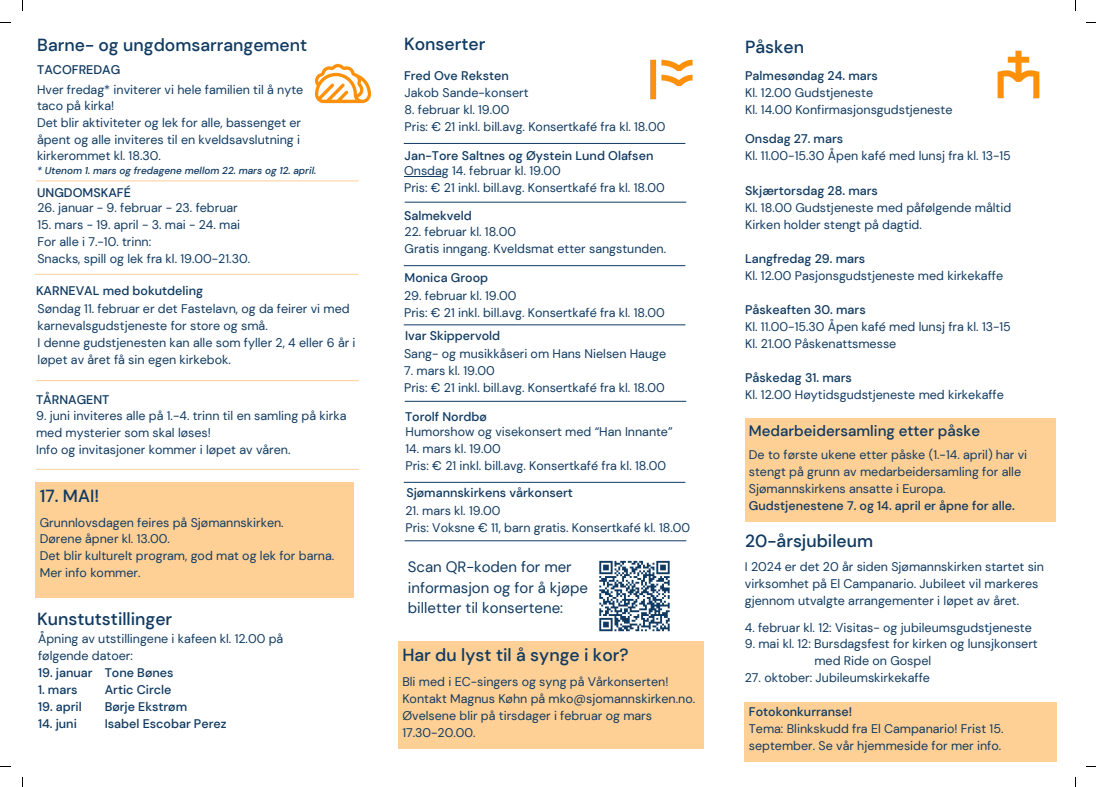
<style>
.page{position:relative;width:1096px;height:787px;background:#fff}
.page>*{position:absolute;margin:0;border:0;box-sizing:border-box;transform-origin:0 0}
.t1{font:500 17.5px "DM Sans";color:#103a61}
.t2{font:15px/20.6px "DM Sans";color:#103a61}
.t3{font:500 15px "DM Sans";color:#103a61}
.t4{font:12.5px/16.9px "DM Sans";color:#103a61}
.t5{font:500 12.5px "DM Sans";color:#103a61}
.t6{font:italic 500 10px "DM Sans";color:#103a61}
</style>
<div class="page">
<img style="left:650px;top:59px;width:43px;height:41px">
<img style="left:997px;top:50px;width:43px;height:49px">
<hr style="left:36px;top:180px;width:323px;height:1px;background:#ffd096">
<hr style="left:36px;top:380px;width:323px;height:1px;background:#ffd096">
<hr style="left:35px;top:274px;width:323px;height:1px;background:#ffd096">
<hr style="left:36px;top:469px;width:323px;height:1px;background:#ffd096">
<div style="left:398px;top:642px;width:306px;height:107px;background:#ffd096"></div>
<div style="left:36px;top:482px;width:317px;height:116px;background:#ffd096"></div>
<img style="left:315px;top:63px;width:55px;height:41px">
<div style="left:744px;top:419px;width:311px;height:103px;background:#ffd096"></div>
<svg style="left:404px;top:560px;width:265px;height:82px"></svg>
<hr style="left:404px;top:143px;width:281px;height:1px;background:#103a61">
<hr style="left:404px;top:202px;width:282px;height:1px;background:#103a61">
<hr style="left:404px;top:265px;width:281px;height:1px;background:#103a61">
<hr style="left:404px;top:324px;width:281px;height:1px;background:#103a61">
<hr style="left:404px;top:482px;width:281px;height:1px;background:#103a61">
<hr style="left:404px;top:540px;width:282px;height:1px;background:#103a61">
<hr style="left:404px;top:176px;width:45px;height:1px;background:#103a61">
<hr style="left:404px;top:401px;width:282px;height:1px;background:#103a61">
<div style="left:744px;top:702px;width:312px;height:60px;background:#ffd096"></div>
<p class="t1" style="left:37px;top:34px;width:271px">Barne- og ungdomsarrangement</p>
<p class="t5" style="left:37px;top:62px;width:85px">TACOFREDAG</p>
<p class="t4" style="left:37px;top:81px;width:268px">Hver fredag* inviterer vi hele familien til å nyte taco på kirka!</p>
<p class="t4" style="left:37px;top:114px;width:265px;text-align:justify">Det blir aktiviteter og lek for alle, bassenget er åpent og alle inviteres til en kveldsavslutning i kirkerommet kl. 18.30.</p>
<p class="t6" style="left:37px;top:164px;width:281px">* Utenom 1. mars og fredagene mellom 22. mars og 12. april.</p>
<p class="t5" style="left:37px;top:184px;width:95px">UNGDOMSKAFÉ</p>
<p class="t4" style="left:37px;top:199px;width:202px">26. januar - 9. februar - 23. februar</p>
<p class="t4" style="left:37px;top:216px;width:204px">15. mars - 19. april - 3. mai - 24. mai</p>
<p class="t4" style="left:37px;top:233px;width:115px">For alle i 7.-10. trinn:</p>
<p class="t4" style="left:37px;top:250px;width:214px">Snacks, spill og lek fra kl. 19.00-21.30.</p>
<p class="t5" style="left:36px;top:283px;width:168px">KARNEVAL med bokutdeling</p>
<p class="t4" style="left:38px;top:300px;width:313px">Søndag 11. februar er det Fastelavn, og da feirer vi med karnevalsgudstjeneste for store og små.</p>
<p class="t4" style="left:38px;top:334px;width:319px">I denne gudstjenesten kan alle som fyller 2, 4 eller 6 år i løpet av året få sin egen kirkebok.</p>
<p class="t5" style="left:36px;top:391px;width:75px">TÅRNAGENT</p>
<p class="t4" style="left:36px;top:407px;width:312px">9. juni inviteres alle på 1.-4. trinn til en samling på kirka med mysterier som skal løses!</p>
<p class="t4" style="left:36px;top:441px;width:256px">Info og invitasjoner kommer i løpet av våren.</p>
<p class="t1" style="left:40px;top:485px;width:61px">17. MAI!</p>
<p class="t4" style="left:40px;top:514px;width:245px">Grunnlovsdagen feires på Sjømannskirken.</p>
<p class="t4" style="left:40px;top:531px;width:132px">Dørene åpner kl. 13.00.</p>
<p class="t4" style="left:40px;top:548px;width:296px">Det blir kulturelt program, god mat og lek for barna.</p>
<p class="t4" style="left:40px;top:564px;width:102px">Mer info kommer.</p>
<p class="t1" style="left:37px;top:607px;width:136px">Kunstutstillinger</p>
<p class="t5" style="left:105px;top:665px;width:70px">Tone Bønes</p>
<p class="t5" style="left:105px;top:681px;width:68px">Artic Circle</p>
<p class="t5" style="left:105px;top:698px;width:84px">Børje Ekstrøm</p>
<p class="t5" style="left:105px;top:715px;width:123px">Isabel Escobar Perez</p>
<p class="t4" style="left:38px;top:630px;width:247px">Åpning av utstillingene i kafeen kl. 12.00 på</p>
<p class="t4" style="left:38px;top:647px;width:96px">følgende datoer:</p>
<p class="t5" style="left:38px;top:665px;width:56px">19. januar</p>
<p class="t5" style="left:38px;top:681px;width:41px">1. mars</p>
<p class="t5" style="left:38px;top:698px;width:45px">19. april</p>
<p class="t5" style="left:38px;top:715px;width:40px">14. juni</p>
<p class="t1" style="left:404px;top:33px;width:83px">Konserter</p>
<p class="t5" style="left:404px;top:67px;width:106px">Fred Ove Reksten</p>
<p class="t4" style="left:404px;top:84px;width:125px">Jakob Sande-konsert</p>
<p class="t4" style="left:404px;top:101px;width:106px">8. februar kl. 19.00</p>
<p class="t4" style="left:404px;top:118px;width:262px">Pris: € 21 inkl. bill.avg. Konsertkafé fra kl. 18.00</p>
<p class="t5" style="left:404px;top:147px;width:250px">Jan-Tore Saltnes og Øystein Lund Olafsen</p>
<p class="t4" style="left:404px;top:162px;width:158px">Onsdag 14. februar kl. 19.00</p>
<p class="t4" style="left:404px;top:179px;width:262px">Pris: € 21 inkl. bill.avg. Konsertkafé fra kl. 18.00</p>
<p class="t5" style="left:404px;top:208px;width:69px">Salmekveld</p>
<p class="t4" style="left:404px;top:223px;width:113px">22. februar kl. 18.00</p>
<p class="t4" style="left:404px;top:240px;width:263px">Gratis inngang. Kveldsmat etter sangstunden.</p>
<p class="t5" style="left:404px;top:269px;width:85px">Monica Groop</p>
<p class="t4" style="left:404px;top:287px;width:114px">29. februar kl. 19.00</p>
<p class="t4" style="left:404px;top:304px;width:262px">Pris: € 21 inkl. bill.avg. Konsertkafé fra kl. 18.00</p>
<p class="t5" style="left:405px;top:327px;width:97px">Ivar Skippervold</p>
<p class="t4" style="left:404px;top:346px;width:263px">Sang- og musikkåseri om Hans Nielsen Hauge</p>
<p class="t4" style="left:404px;top:362px;width:92px">7. mars kl. 19.00</p>
<p class="t4" style="left:404px;top:379px;width:262px">Pris: € 21 inkl. bill.avg. Konsertkafé fra kl. 18.00</p>
<p class="t5" style="left:405px;top:408px;width:83px">Torolf Nordbø</p>
<p class="t4" style="left:405px;top:424px;width:269px">Humorshow og visekonsert med “Han Innante”</p>
<p class="t4" style="left:405px;top:441px;width:97px">14. mars kl. 19.00</p>
<p class="t4" style="left:405px;top:457px;width:262px">Pris: € 21 inkl. bill.avg. Konsertkafé fra kl. 18.00</p>
<p class="t5" style="left:406px;top:485px;width:168px">Sjømannskirkens vårkonsert</p>
<p class="t4" style="left:405px;top:502px;width:96px">21. mars kl. 19.00</p>
<p class="t4" style="left:405px;top:519px;width:286px">Pris: Voksne € 11, barn gratis. Konsertkafé kl. 18.00</p>
<p class="t2" style="left:408px;top:556px;width:182px">Scan QR-koden for mer informasjon og for å kjøpe billetter til konsertene:</p>
<p class="t1" style="left:402px;top:644px;width:228px">Har du lyst til å synge i kor?</p>
<p class="t4" style="left:402px;top:673px;width:267px">Bli med i EC-singers og syng på Vårkonserten!</p>
<p class="t4" style="left:402px;top:690px;width:294px">Kontakt Magnus Køhn på mko@sjomannskirken.no.</p>
<p class="t4" style="left:402px;top:707px;width:251px">Øvelsene blir på tirsdager i februar og mars</p>
<p class="t4" style="left:402px;top:724px;width:75px">17.30-20.00.</p>
<p class="t1" style="left:745px;top:35px;width:61px">Påsken</p>
<p class="t5" style="left:745px;top:67px;width:134px">Palmesøndag 24. mars</p>
<p class="t4" style="left:745px;top:84px;width:129px">Kl. 12.00 Gudstjeneste</p>
<p class="t4" style="left:745px;top:101px;width:209px">Kl. 14.00 Konfirmasjonsgudstjeneste</p>
<p class="t5" style="left:745px;top:131px;width:100px">Onsdag 27. mars</p>
<p class="t4" style="left:745px;top:148px;width:267px">Kl. 11.00-15.30 Åpen kafé med lunsj fra kl. 13-15</p>
<p class="t5" style="left:745px;top:182px;width:134px">Skjærtorsdag 28. mars</p>
<p class="t4" style="left:745px;top:199px;width:267px">Kl. 18.00 Gudstjeneste med påfølgende måltid</p>
<p class="t4" style="left:745px;top:216px;width:178px">Kirken holder stengt på dagtid.</p>
<p class="t5" style="left:745px;top:250px;width:122px">Langfredag 29. mars</p>
<p class="t4" style="left:745px;top:267px;width:259px">Kl. 12.00 Pasjonsgudstjeneste med kirkekaffe</p>
<p class="t5" style="left:745px;top:301px;width:122px">Påskeaften 30. mars</p>
<p class="t4" style="left:745px;top:318px;width:267px">Kl. 11.00-15.30 Åpen kafé med lunsj fra kl. 13-15</p>
<p class="t4" style="left:745px;top:335px;width:153px">Kl. 21.00 Påskenattsmesse</p>
<p class="t5" style="left:745px;top:370px;width:108px">Påskedag 31. mars</p>
<p class="t4" style="left:745px;top:386px;width:260px">Kl. 12.00 Høytidsgudstjeneste med kirkekaffe</p>
<p class="t3" style="left:748px;top:421px;width:233px">Medarbeidersamling etter påske</p>
<p class="t4" style="left:748px;top:447px;width:280px">De to første ukene etter påske (1.-14. april) har vi stengt på grunn av medarbeidersamling for alle<br>Sjømannskirkens ansatte i Europa.</p>
<p class="t5" style="left:748px;top:497px;width:267px">Gudstjenestene 7. og 14. april er åpne for alle.</p>
<p class="t1" style="left:745px;top:530px;width:129px">20-årsjubileum</p>
<p class="t4" style="left:744px;top:558px;width:301px">I 2024 er det 20 år siden Sjømannskirken startet sin virksomhet på El Campanario. Jubileet vil markeres gjennom utvalgte arrangementer i løpet av året.</p>
<p class="t4" style="left:744px;top:619px;width:288px">4. februar kl. 12: Visitas- og jubileumsgudstjeneste</p>
<p class="t4" style="left:744px;top:636px;width:294px">9. mai kl. 12: Bursdagsfest for kirken og lunsjkonsert</p>
<p class="t4" style="left:814px;top:652px;width:118px">med Ride on Gospel</p>
<p class="t4" style="left:744px;top:669px;width:187px">27. oktober: Jubileumskirkekaffe</p>
<p class="t5" style="left:748px;top:704px;width:105px">Fotokonkurranse!</p>
<p class="t4" style="left:748px;top:720px;width:256px">Tema: Blinkskudd fra El Campanario! Frist 15. september. Se vår hjemmeside for mer info.</p>
</div>
